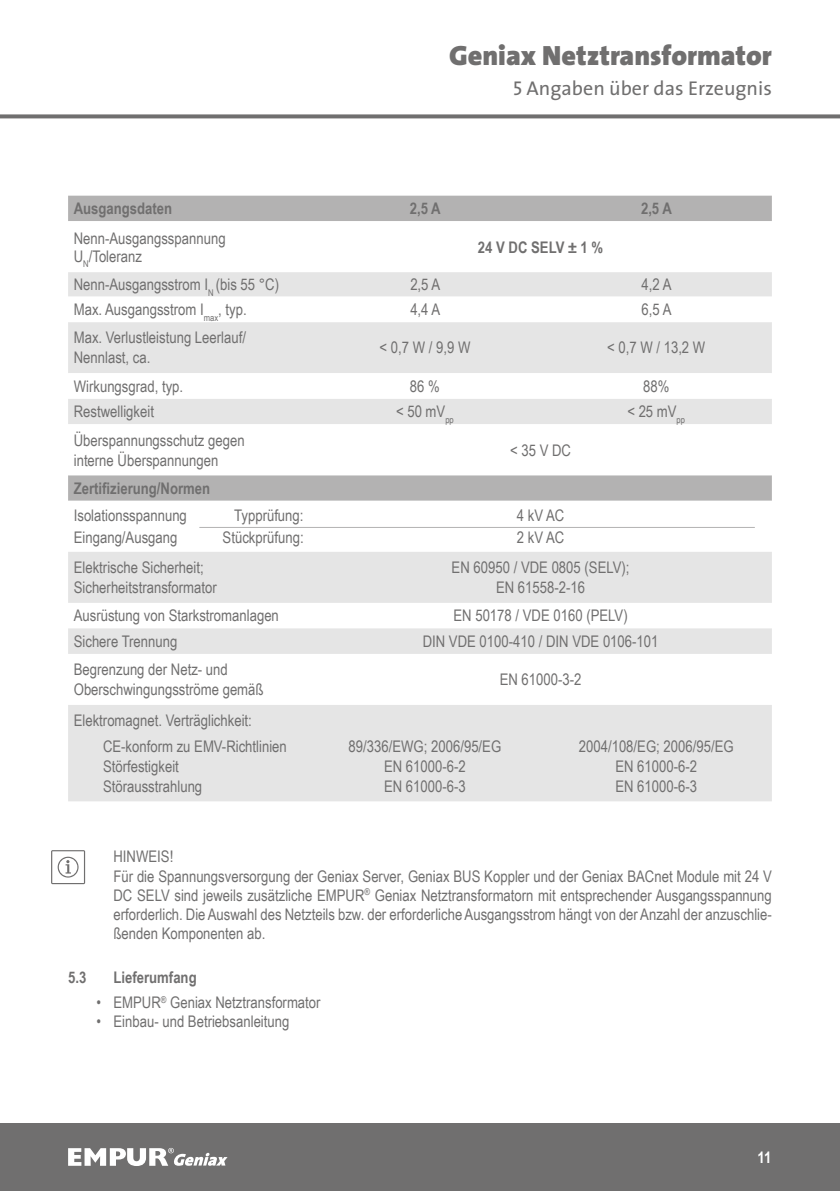
<style>
.page{position:relative;width:840px;height:1191px;background:#fff}
.page>*{position:absolute;margin:0;border:0;box-sizing:border-box;transform-origin:0 0}
.t1{font:900 28px "The Sans";color:#706f6f}
.t2{font:20px "The Sans";color:#706f6f}
.t3{font:16px/20px "Arial Narrow";color:#706f6f}
.t4{font:700 16px "Arial Narrow";color:#706f6f}
.t5{font:700 16px "Arial Narrow";color:#fff}
.s1{font-family:"The Sans Caps"}
</style>
<div class="page">
<div style="left:0;top:1123px;width:839px;height:68px;background:#706f6f"></div>
<svg style="left:68px;top:1148px;width:159px;height:18px"></svg>
<svg style="left:0;top:114px;width:839px;height:4px;background:#7f7e7e"></svg>
<div style="left:68px;top:196px;width:703px;height:25px;background:#b3b2b2"></div>
<svg style="left:68px;top:272px;width:703px;height:529px;fill:#e5e5e5"></svg>
<svg style="left:68px;top:297px;width:703px;height:178px"></svg>
<svg style="left:51px;top:850px;width:34px;height:34px"></svg>
<hr style="left:199px;top:527px;width:555px;height:1px;background:#b3b2b2">
<h1 class="t1" style="left:449px;top:32px;width:324px">Geniax Netztransformator</h1>
<p class="t2" style="left:512px;top:72px;width:260px"><span class="s1">5</span> Angaben über das Erzeugnis</p>
<p class="t4" style="left:74px;top:196px;width:100px">Ausgangsdaten</p>
<p class="t4" style="left:409px;top:196px;width:32px">2,5 A</p>
<p class="t4" style="left:640px;top:196px;width:32px">2,5 A</p>
<p class="t3" style="left:74px;top:228px;width:153px;line-height:18px">Nenn-Ausgangsspannung<br>U<sub>N</sub>/Toleranz</p>
<p class="t4" style="left:477px;top:235px;width:127px">24 V DC SELV ± 1 %</p>
<p class="t3" style="left:74px;top:274px;width:207px">Nenn-Ausgangsstrom I<sub>N</sub> (bis 55 °C)</p>
<p class="t3" style="left:410px;top:274px;width:31px">2,5 A</p>
<p class="t3" style="left:641px;top:274px;width:31px">4,2 A</p>
<p class="t3" style="left:74px;top:299px;width:174px">Max. Ausgangsstrom I<sub>max</sub>, typ.</p>
<p class="t3" style="left:410px;top:299px;width:31px">4,4 A</p>
<p class="t3" style="left:641px;top:299px;width:31px">6,5 A</p>
<p class="t3" style="left:74px;top:327px;width:174px">Max. Verlustleistung Leerlauf/<br>Nennlast, ca.</p>
<p class="t3" style="left:379px;top:337px;width:92px">&lt; 0,7 W / 9,9 W</p>
<p class="t3" style="left:606px;top:337px;width:100px">&lt; 0,7 W / 13,2 W</p>
<p class="t3" style="left:74px;top:375px;width:111px">Wirkungsgrad, typ.</p>
<p class="t3" style="left:410px;top:375px;width:31px">86 %</p>
<p class="t3" style="left:642px;top:375px;width:28px">88%</p>
<p class="t3" style="left:74px;top:401px;width:82px">Restwelligkeit</p>
<p class="t3" style="left:396px;top:401px;width:59px">&lt; 50 mV<sub>pp</sub></p>
<p class="t3" style="left:627px;top:401px;width:59px">&lt; 25 mV<sub>pp</sub></p>
<p class="t3" style="left:74px;top:429px;width:172px">Überspannungsschutz gegen interne Überspannungen</p>
<p class="t3" style="left:510px;top:439px;width:62px">&lt; 35 V DC</p>
<p class="t4" style="left:74px;top:476px;width:138px">Zertifizierung/Normen</p>
<p class="t3" style="left:74px;top:505px;width:115px">Isolationsspannung</p>
<p class="t3" style="left:234px;top:505px;width:71px">Typprüfung:</p>
<p class="t3" style="left:74px;top:527px;width:105px">Eingang/Ausgang</p>
<p class="t3" style="left:222px;top:527px;width:82px">Stückprüfung:</p>
<p class="t3" style="left:516px;top:504px;width:49px;line-height:22px">4 kV AC<br>2 kV AC</p>
<p class="t3" style="left:74px;top:557px;width:144px">Elektrische Sicherheit;<br>Sicherheitstransformator</p>
<p class="t3" style="left:451px;top:557px;width:179px;text-align:center">EN 60950 / VDE 0805 (SELV);<br>EN 61558-2-16</p>
<p class="t3" style="left:74px;top:605px;width:206px">Ausrüstung von Starkstromanlagen</p>
<p class="t3" style="left:453px;top:605px;width:176px">EN 50178 / VDE 0160 (PELV)</p>
<p class="t3" style="left:74px;top:630px;width:105px">Sichere Trennung</p>
<p class="t3" style="left:422px;top:630px;width:237px">DIN VDE 0100-410 / DIN VDE 0106-101</p>
<p class="t3" style="left:74px;top:659px;width:191px">Begrenzung der Netz- und<br>Oberschwingungsströme gemäß</p>
<p class="t3" style="left:499px;top:669px;width:83px">EN 61000-3-2</p>
<p class="t3" style="left:103px;top:706px;width:185px;line-height:26px;text-indent:-29px">Elektromagnet. Verträglichkeit:<br>CE-konform zu EMV-Richtlinien</p>
<p class="t3" style="left:103px;top:755px;width:101px">Störfestigkeit<br>Störausstrahlung</p>
<p class="t3" style="left:348px;top:735px;width:154px;text-align:center">89/336/EWG; 2006/95/EG<br>EN 61000-6-2<br>EN 61000-6-3</p>
<p class="t3" style="left:578px;top:735px;width:156px;text-align:center">2004/108/EG; 2006/95/EG<br>EN 61000-6-2<br>EN 61000-6-3</p>
<p class="t3" style="left:113px;top:846px;width:659px;line-height:19.2px">HINWEIS!<br>Für die Spannungsversorgung der Geniax Server, Geniax BUS Koppler und der Geniax BACnet Module mit 24 V DC SELV sind jeweils zusätzliche EMPUR<sup>®</sup> Geniax Netztransformatorn mit entsprechender Ausgangsspannung erforderlich. Die Auswahl des Netzteils bzw. der erforderliche Ausgangsstrom hängt von der Anzahl der anzuschlie&shy;ßenden Komponenten ab.</p>
<p class="t4" style="left:68px;top:965px;width:20px">5.3</p>
<p class="t4" style="left:113px;top:965px;width:85px">Lieferumfang</p>
<p class="t3" style="left:96px;top:992px;width:225px">• EMPUR<sup>®</sup> Geniax Netztransformator</p>
<p class="t3" style="left:96px;top:1011px;width:194px">• Einbau- und Betriebsanleitung</p>
<p class="t5" style="left:757px;top:1145px;width:15px">11</p>
</div>
